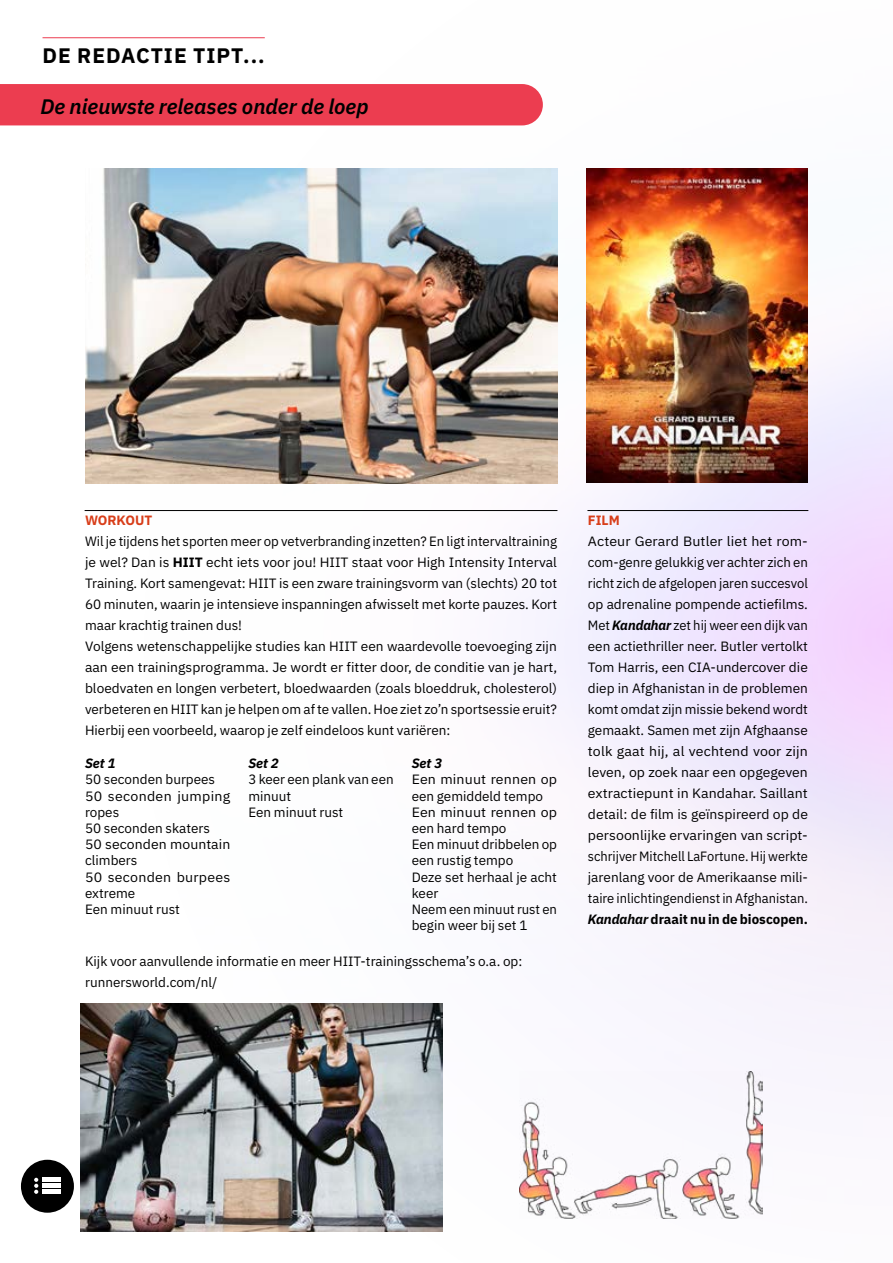
<style>
.page{position:relative;width:893px;height:1263px;background:#fff}
.page>*{position:absolute;margin:0;border:0;box-sizing:border-box;transform-origin:0 0}
.t1{font:italic 600 21px "IBM Plex Sans";color:#000}
.Rubriek_nieuw{font:700 21px "IBM Plex Sans";letter-spacing:.05em;color:#000}
._01_Body{font:13.5px/21px "IBM Plex Sans";color:#000}
._01_Body-2{font:13.5px/21px "IBM Plex Sans";color:#000;scale:1.05 1}
._01_Body-3{font:13.5px/16.2px "IBM Plex Sans";letter-spacing:.02em;color:#000;scale:1.05 1}
._01_Body-4{font:13.5px/16.2px "IBM Plex Sans";color:#000;scale:1.04 1}
._01_Body-5{font:italic 700 13.5px "IBM Plex Sans";color:#000}
.Kop_redactie_tipt{font:700 13.5px "IBM Plex Sans";color:#d83e1a}
.s1{font-weight:700}
.s2{font-weight:700;font-style:italic}
</style>
<div class="page">
<img style="left:0;top:37px;width:893px;height:1195px">
<div style="left:0;top:84px;width:543px;height:41px;background:#ec3d50"></div>
<hr style="left:43px;top:37px;width:222px;height:1px;background:#ec3d50">
<div style="left:21px;top:1160px;width:53px;height:53px;background:#000;border-radius:50%"></div>
<svg style="left:34px;top:1178px;width:4px;height:16px"></svg>
<div style="left:42px;top:1177px;width:19px;height:5px;background:#fff"></div>
<hr style="left:42px;top:1184px;width:19px;height:4px;background:#fff">
<hr style="left:42px;top:1189px;width:19px;height:4px;background:#fff">
<img style="left:519px;top:1071px;width:244px;height:147px">
<img style="left:587px;top:168px;width:221px;height:315px">
<img style="left:81px;top:1003px;width:361px;height:228px">
<img style="left:85px;top:168px;width:472px;height:315px">
<hr style="left:587px;top:510px;width:221px;height:1px;background:#000">
<hr style="left:85px;top:510px;width:472px;height:1px;background:#000">
<p class="Rubriek_nieuw" style="left:43px;top:39px;width:224px">DE REDACTIE TIPT...</p>
<h1 class="t1" style="left:40px;top:90px;width:330px">De nieuwste releases onder de loep</h1>
<p class="Kop_redactie_tipt" style="left:85px;top:510px;width:69px">WORKOUT</p>
<p class="_01_Body" style="left:85px;top:530px;width:474px;text-align:justify">Wil je tijdens het sporten meer op vetverbranding inzetten? En ligt intervaltraining je wel? Dan is <span class="s1">HIIT</span> echt iets voor jou! HIIT staat voor High Intensity Interval Training. Kort samengevat: HIIT is een zware trainingsvorm van (slechts) 20 tot 60 minuten, waarin je intensieve inspanningen afwisselt met korte pauzes. Kort maar krachtig trainen dus!</p>
<p class="_01_Body" style="left:85px;top:635px;width:474px;text-align:justify">Volgens wetenschappelijke studies kan HIIT een waardevolle toevoeging zijn aan een trainingsprogramma. Je wordt er fitter door, de conditie van je hart, bloedvaten en longen verbetert, bloedwaarden (zoals bloeddruk, cholesterol) verbeteren en HIIT kan je helpen om af te vallen. Hoe ziet zo’n sportsessie eruit?<br>Hierbij een voorbeeld, waarop je zelf eindeloos kunt variëren:</p>
<p class="_01_Body-5" style="left:85px;top:753px;width:32px">Set 1</p>
<p class="_01_Body" style="left:85px;top:768px;width:132px">50 seconden burpees</p>
<p class="_01_Body-3" style="left:85px;top:787px;width:140px">50 seconden jumping ropes</p>
<p class="_01_Body" style="left:85px;top:817px;width:126px">50 seconden skaters</p>
<p class="_01_Body-4" style="left:85px;top:835px;width:141px">50 seconden mountain climbers</p>
<p class="_01_Body-3" style="left:85px;top:868px;width:140px">50 seconden burpees extreme</p>
<p class="_01_Body" style="left:85px;top:898px;width:96px">Een minuut rust</p>
<p class="_01_Body-5" style="left:412px;top:753px;width:32px">Set 3</p>
<p class="_01_Body-2" style="left:412px;top:770px;width:140px;line-height:16.2px">Een minuut rennen op een gemiddeld tempo</p>
<p class="_01_Body-2" style="left:412px;top:803px;width:140px;line-height:16.2px">Een minuut rennen op een hard tempo</p>
<p class="_01_Body" style="left:412px;top:835px;width:147px;line-height:16.2px">Een minuut dribbelen op een rustig tempo</p>
<p class="_01_Body" style="left:412px;top:868px;width:147px;line-height:16.2px">Deze set herhaal je acht keer</p>
<p class="_01_Body" style="left:412px;top:900px;width:147px;line-height:16.2px">Neem een minuut rust en begin weer bij set 1</p>
<p class="_01_Body" style="left:85px;top:950px;width:439px">Kijk voor aanvullende informatie en meer HIIT-trainingsschema’s o.a. op:</p>
<p class="_01_Body" style="left:85px;top:971px;width:134px">runnersworld.com/nl/</p>
<p class="_01_Body-5" style="left:248px;top:753px;width:32px">Set 2</p>
<p class="_01_Body" style="left:248px;top:770px;width:147px;line-height:16.2px">3 keer een plank van een minuut</p>
<p class="_01_Body" style="left:248px;top:800px;width:96px">Een minuut rust</p>
<p class="Kop_redactie_tipt" style="left:588px;top:510px;width:33px">FILM</p>
<p class="_01_Body-2" style="left:588px;top:530px;width:211px;text-align:justify">Acteur Gerard Butler liet het rom&shy;com-genre gelukkig ver achter zich en richt zich de afgelopen jaren succesvol op adrenaline pompende actiefilms.<br>Met <span class="s2">Kandahar</span> zet hij weer een dijk van een actiethriller neer. Butler vertolkt Tom Harris, een CIA-undercover die diep in Afghanistan in de problemen komt omdat zijn missie bekend wordt gemaakt. Samen met zijn Afghaanse tolk gaat hij, al vechtend voor zijn leven, op zoek naar een opgegeven extractiepunt in Kandahar. Saillant detail: de film is geïnspireerd op de persoonlijke ervaringen van script&shy;schrijver Mitchell LaFortune. Hij werkte jarenlang voor de Amerikaanse mili&shy;taire inlichtingendienst in Afghanistan.<br><span class="s2">Kandahar</span> <span class="s1">draait nu in de bioscopen.</span></p>
</div>
